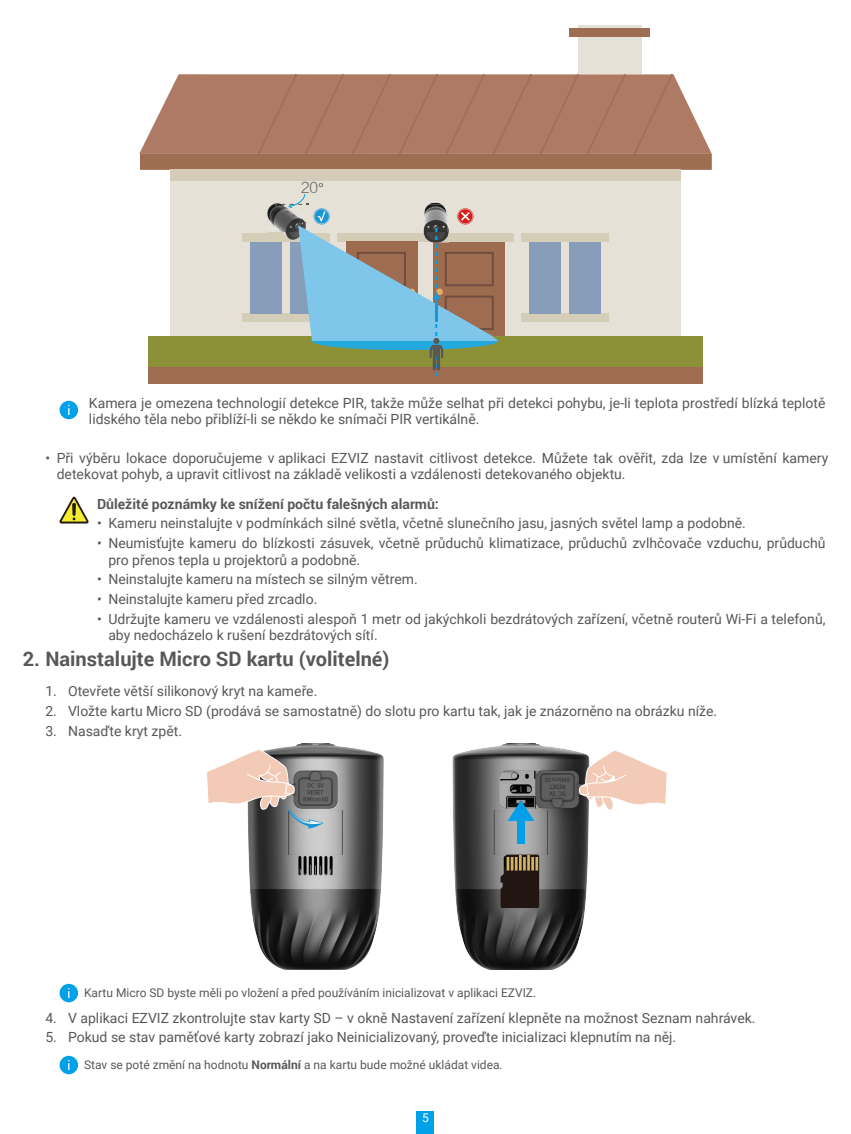
<style>
.page{position:relative;width:851px;height:1134px;background:#fff}
.page>*{position:absolute;margin:0;border:0;box-sizing:border-box;transform-origin:0 0}
.t1{font:700 20px "Roboto";color:#595857}
.t2{font:14.2px "FZLTXHJW GB1 0";color:#595857}
.t3{font:14px/16.8px "Roboto";color:#595857}
.t4{font:700 14px "Roboto";color:#595857}
.t5{font:12px "Roboto";color:#595857}
.t6{font:12px "Roboto";color:#fff}
.s1{font-weight:700}
</style>
<div class="page">
<div style="left:417px;top:1111px;width:17px;height:23px;background:#00a1e9"></div>
<div style="left:149px;top:336px;width:554px;height:33px;background:#8c9037"></div>
<div style="left:170px;top:170px;width:510px;height:166px;background:#e6e1d7"></div>
<div style="left:337px;top:233px;width:177px;height:9px;background:#d4ccb7"></div>
<div style="left:521px;top:233px;width:88px;height:9px;background:#d4ceb8"></div>
<div style="left:242px;top:233px;width:87px;height:9px;background:#d4ceb8"></div>
<div style="left:242px;top:313px;width:87px;height:9px;background:#d4ceb8"></div>
<div style="left:250px;top:242px;width:32px;height:71px;background:#889db9"></div>
<div style="left:521px;top:313px;width:88px;height:9px;background:#d4ceb8"></div>
<div style="left:529px;top:242px;width:32px;height:71px;background:#889db9"></div>
<div style="left:569px;top:242px;width:32px;height:71px;background:#889db9"></div>
<div style="left:433px;top:243px;width:72px;height:93px;background:#9d6c4f"></div>
<div style="left:140px;top:154px;width:571px;height:16px;background:#9e6e52"></div>
<svg style="left:139px;top:74px;width:572px;height:80px;fill:#ae7a63"></svg>
<div style="left:149px;top:368px;width:554px;height:16px;background:#9e6c50"></div>
<div style="left:578px;top:25px;width:63px;height:49px;background:#e6e1d7"></div>
<div style="left:569px;top:29px;width:80px;height:8px;background:#9e6e52"></div>
<div style="left:258px;top:74px;width:39px;height:80px;background:#ae7a63"></div>
<div style="left:304px;top:74px;width:40px;height:80px;background:#ae7a63"></div>
<div style="left:351px;top:74px;width:40px;height:80px;background:#ae7a63"></div>
<div style="left:398px;top:74px;width:40px;height:80px;background:#ae7a63"></div>
<div style="left:445px;top:74px;width:40px;height:80px;background:#ae7a63"></div>
<div style="left:492px;top:74px;width:40px;height:80px;background:#ae7a63"></div>
<div style="left:539px;top:74px;width:40px;height:80px;background:#ae7a63"></div>
<div style="left:586px;top:74px;width:40px;height:80px;background:#ae7a63"></div>
<div style="left:633px;top:74px;width:40px;height:80px;background:#ae7a63"></div>
<div style="left:170px;top:170px;width:510px;height:11px;background:#d6cab9"></div>
<img style="left:268px;top:204px;width:5px;height:29px">
<svg style="left:273px;top:194px;width:225px;height:182px"></svg>
<div style="left:60px;top:401px;width:18px;height:18px;background:#00a1e9;border-radius:50%"></div>
<svg style="left:60px;top:497px;width:28px;height:26px"></svg>
<img style="left:248px;top:743px;width:135px;height:227px">
<img style="left:453px;top:743px;width:136px;height:227px">
<svg style="left:500px;top:854px;width:39px;height:54px;background:#423426"></svg>
<div style="left:517px;top:818px;width:8px;height:26px;background:#009fe8"></div>
<svg style="left:507px;top:800px;width:27px;height:21px"></svg>
<svg style="left:578px;top:750px;width:89px;height:60px"></svg>
<svg style="left:207px;top:749px;width:116px;height:79px"></svg>
<div style="left:60px;top:984px;width:18px;height:18px;background:#00a1e9;border-radius:50%"></div>
<div style="left:60px;top:1056px;width:18px;height:18px;background:#00a1e9;border-radius:50%"></div>
<p class="t2" style="left:301px;top:180px;width:33px">20°</p>
<p class="t3" style="left:89px;top:394px;width:738px">Kamera je omezena technologií detekce PIR, takže může selhat při detekci pohybu, je-li teplota prostředí blízká teplotě lidského těla nebo přiblíží-li se někdo ke snímači PIR vertikálně.</p>
<p class="t3" style="left:57px;top:449px;width:773px;text-indent:-11px">• Při výběru lokace doporučujeme v aplikaci EZVIZ nastavit citlivost detekce. Můžete tak ověřit, zda lze v umístění kamery detekovat pohyb, a upravit citlivost na základě velikosti a vzdálenosti detekovaného objektu.</p>
<p class="t4" style="left:97px;top:494px;width:343px">Důležité poznámky ke snížení počtu falešných alarmů:</p>
<p class="t3" style="left:97px;top:514px;width:650px">• Kameru neinstalujte v podmínkách silné světla, včetně slunečního jasu, jasných světel lamp a podobně.</p>
<p class="t3" style="left:108px;top:534px;width:718px;text-indent:-11px">• Neumisťujte kameru do blízkosti zásuvek, včetně průduchů klimatizace, průduchů zvlhčovače vzduchu, průduchů pro přenos tepla u projektorů a podobně.</p>
<p class="t3" style="left:97px;top:570px;width:322px">• Neinstalujte kameru na místech se silným větrem.</p>
<p class="t3" style="left:97px;top:590px;width:222px">• Neinstalujte kameru před zrcadlo.</p>
<p class="t3" style="left:108px;top:610px;width:718px;text-indent:-11px">• Udržujte kameru ve vzdálenosti alespoň 1 metr od jakýchkoli bezdrátových zařízení, včetně routerů Wi-Fi a telefonů, aby nedocházelo k rušení bezdrátových sítí.</p>
<h1 class="t1" style="left:23px;top:645px;width:368px">2. Nainstalujte Micro SD kartu (volitelné)</h1>
<p class="t3" style="left:45px;top:682px;width:273px">1. Otevřete větší silikonový kryt na kameře.</p>
<p class="t3" style="left:45px;top:702px;width:673px">2. Vložte kartu Micro SD (prodává se samostatně) do slotu pro kartu tak, jak je znázorněno na obrázku níže.</p>
<p class="t3" style="left:45px;top:722px;width:138px">3. Nasaďte kryt zpět.</p>
<p class="t5" style="left:84px;top:985px;width:453px">Kartu Micro SD byste měli po vložení a před používáním inicializovat v aplikaci EZVIZ.</p>
<p class="t3" style="left:45px;top:1009px;width:711px">4. V aplikaci EZVIZ zkontrolujte stav karty SD – v okně Nastavení zařízení klepněte na možnost Seznam nahrávek.</p>
<p class="t3" style="left:45px;top:1028px;width:632px">5. Pokud se stav paměťové karty zobrazí jako Neinicializovaný, proveďte inicializaci klepnutím na něj.</p>
<p class="t5" style="left:84px;top:1057px;width:420px">Stav se poté změní na hodnotu <span class="s1">Normální</span> a na kartu bude možné ukládat videa.</p>
<p class="t6" style="left:422px;top:1109px;width:8px">5</p>
</div>
